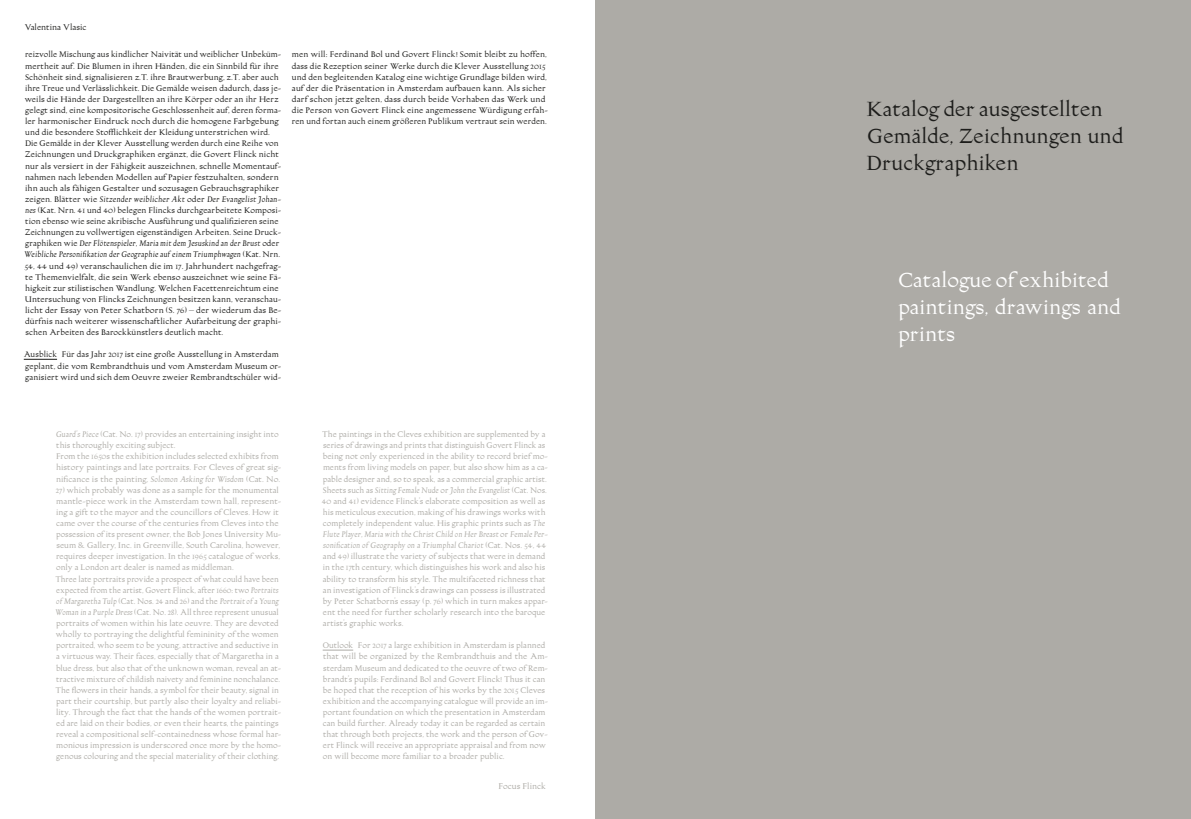
<style>
.page{position:relative;width:1191px;height:819px;background:#fff}
.page>*{position:absolute;margin:0;border:0;box-sizing:border-box;transform-origin:0 0}
.t1{font:23.54px/27.1px "Gill Facia MT Std";letter-spacing:.005em;color:#1d1d1b}
.t2{font:23.54px/27.1px "Gill Facia MT Std";letter-spacing:.005em;color:#fff}
.t3{font:9.62px "Gill Facia MT Std";color:#1d1d1b}
.t4{font:9.62px "Gill Facia MT Std";color:#adaba6}
.t5{font:9.45px/11.1px "Gill Facia MT Std";color:#adaba6}
.t6{font:9.45px/11.1px "Gill Facia MT Std";letter-spacing:.005em;color:#1d1d1b}
.s1{font-style:italic}
</style>
<div class="page">
<hr style="left:323px;top:649px;width:30px;height:1px;background:#adaba6">
<hr style="left:24px;top:359px;width:33px;height:1px;background:#1d1d1b">
<div style="left:595px;top:0;width:596px;height:819px;background:#adaba6"></div>
<p class="t3" style="left:25px;top:23px;width:63px">Valentina Vlasic</p>
<p class="t6" style="left:24px;top:50px;width:259px">reizvolle Mischung aus kindlicher Naivität und weiblicher Unbeküm&shy;mertheit auf. Die Blumen in ihren Händen, die ein Sinnbild für ihre Schönheit sind, signalisieren z.T. ihre Brautwerbung, z.T. aber auch ihre Treue und Verlässlichkeit. Die Gemälde weisen dadurch, dass je&shy;weils die Hände der Dargestellten an ihre Körper oder an ihr Herz gelegt sind, eine kompositorische Geschlossenheit auf, deren forma&shy;ler harmonischer Eindruck noch durch die homogene Farbgebung und die besondere Stofflichkeit der Kleidung unterstrichen wird.<br>Die Gemälde in der Klever Ausstellung werden durch eine Reihe von Zeichnungen und Druckgraphiken ergänzt, die Govert Flinck nicht nur als versiert in der Fähigkeit auszeichnen, schnelle Momentauf&shy;nahmen nach lebenden Modellen auf Papier festzuhalten, sondern ihn auch als fähigen Gestalter und sozusagen Gebrauchsgraphiker zeigen. Blätter wie <span class="s1">Sitzender weiblicher Akt</span> oder <span class="s1">Der Evangelist Johan&shy;nes</span> (Kat. Nrn. 41 und 40) belegen Flincks durchgearbeitete Komposi&shy;tion ebenso wie seine akribische Ausführung und qualifizieren seine Zeichnungen zu vollwertigen eigenständigen Arbeiten. Seine Druck&shy;graphiken wie <span class="s1">Der Flötenspieler</span>, <span class="s1">Maria mit dem Jesuskind an der Brust</span> oder <span class="s1">Weibliche Personifikation der Geographie auf einem Triumphwagen</span> (Kat. Nrn.<br>54, 44 und 49) veranschaulichen die im 17. Jahrhundert nachgefrag&shy;te Themenvielfalt, die sein Werk ebenso auszeichnet wie seine Fä&shy;higkeit zur stilistischen Wandlung. Welchen Facettenreichtum eine Untersuchung von Flincks Zeichnungen besitzen kann, veranschau&shy;licht der Essay von Peter Schatborn (S. 76) – der wiederum das Be&shy;dürfnis nach weiterer wissenschaftlicher Aufarbeitung der graphi&shy;schen Arbeiten des Barockkünstlers deutlich macht.</p>
<p class="t6" style="left:24px;top:350px;width:259px">Ausblick Für das Jahr 2017 ist eine große Ausstellung in Amsterdam geplant, die vom Rembrandthuis und vom Amsterdam Museum or&shy;ganisiert wird und sich dem Oeuvre zweier Rembrandtschüler wid-</p>
<p class="t6" style="left:292px;top:50px;width:258px">men will: Ferdinand Bol und Govert Flinck! Somit bleibt zu hoffen, dass die Rezeption seiner Werke durch die Klever Ausstellung 2015 und den begleitenden Katalog eine wichtige Grundlage bilden wird, auf der die Präsentation in Amsterdam aufbauen kann. Als sicher darf schon jetzt gelten, dass durch beide Vorhaben das Werk und die Person von Govert Flinck eine angemessene Würdigung erfah&shy;ren und fortan auch einem größeren Publikum vertraut sein werden.</p>
<p class="t5" style="left:56px;top:429px;width:227px"><span class="s1">Guard’s Piece</span> (Cat. No. 17) provides an entertaining insight into this thoroughly exciting subject.<br>From the 1650s the exhibition includes selected exhibits from history paintings and late portraits. For Cleves of great sig&shy;nificance is the painting, <span class="s1">Solomon Asking for Wisdom</span> (Cat. No.</p>
<p class="t5" style="left:55px;top:485px;width:228px">27) which probably was done as a sample for the monumental mantle-piece work in the Amsterdam town hall, represent&shy;ing a gift to the mayor and the councillors of Cleves. How it came over the course of the centuries from Cleves into the possession of its present owner, the Bob Jones University Mu&shy;seum &amp; Gallery, Inc. in Greenville, South Carolina, however, requires deeper investigation. In the 1965 catalogue of works, only a London art dealer is named as middleman.<br>Three late portraits provide a prospect of what could have been expected from the artist, Govert Flinck, after 1660: two <span class="s1">Portraits of Margaretha Tulp</span> (Cat. Nos. 24 and 26) and the <span class="s1">Portrait of a Young Woman in a Purple Dress</span> (Cat. No. 28). All three represent unusual portraits of women within his late oeuvre. They are devoted wholly to portraying the delightful femininity of the women portraited, who seem to be young, attractive and seductive in a virtuous way. Their faces, especially that of Margaretha in a blue dress, but also that of the unknown woman, reveal an at&shy;tractive mixture of childish naivety and feminine nonchalance.<br>The flowers in their hands, a symbol for their beauty, signal in part their courtship, but partly also their loyalty and reliabi&shy;lity. Through the fact that the hands of the women portrait&shy;ed are laid on their bodies, or even their hearts, the paintings reveal a compositional self-containedness whose formal har&shy;monious impression is underscored once more by the homo&shy;genous colouring and the special materiality of their clothing.</p>
<p class="t5" style="left:322px;top:429px;width:228px">The paintings in the Cleves exhibition are supplemented by a series of drawings and prints that distinguish Govert Flinck as being not only experienced in the ability to record brief mo&shy;ments from living models on paper, but also show him as a ca&shy;pable designer and, so to speak, as a commercial graphic artist.<br>Sheets such as <span class="s1">Sitting Female Nude</span> or <span class="s1">John the Evangelist</span> (Cat. Nos.<br>40 and 41) evidence Flinck’s elaborate composition as well as his meticulous execution, making of his drawings works with completely independent value. His graphic prints such as <span class="s1">The Flute Player</span>, <span class="s1">Maria with the Christ Child on Her Breast</span> or <span class="s1">Female Per&shy;sonification of Geography on a Triumphal Chariot</span> (Cat. Nos. 54, 44 and 49) illustrate the variety of subjects that were in demand in the 17th century, which distinguishes his work and also his ability to transform his style. The multifaceted richness that an investigation of Flinck’s drawings can possess is illustrated by Peter Schatborn’s essay (p. 76) which in turn makes appar&shy;ent the need for further scholarly research into the baroque artist’s graphic works.</p>
<p class="t5" style="left:323px;top:640px;width:227px">Outlook For 2017 a large exhibition in Amsterdam is planned that will be organized by the Rembrandthuis and the Am&shy;sterdam Museum and dedicated to the oeuvre of two of Rem&shy;brandt’s pupils: Ferdinand Bol and Govert Flinck! Thus it can be hoped that the reception of his works by the 2015 Cleves exhibition and the accompanying catalogue will provide an im&shy;portant foundation on which the presentation in Amsterdam can build further. Already today it can be regarded as certain that through both projects, the work and the person of Gov&shy;ert Flinck will receive an appropriate appraisal and from now on will become more familiar to a broader public.</p>
<p class="t4" style="left:498px;top:782px;width:49px">Focus Flinck</p>
<h1 class="t1" style="left:866px;top:97px;width:258px">Katalog der ausgestellten<br>Gemälde, Zeichnungen und<br>Druckgraphiken</h1>
<h1 class="t2" style="left:898px;top:268px;width:224px">Catalogue of exhibited paintings, drawings and prints</h1>
</div>
